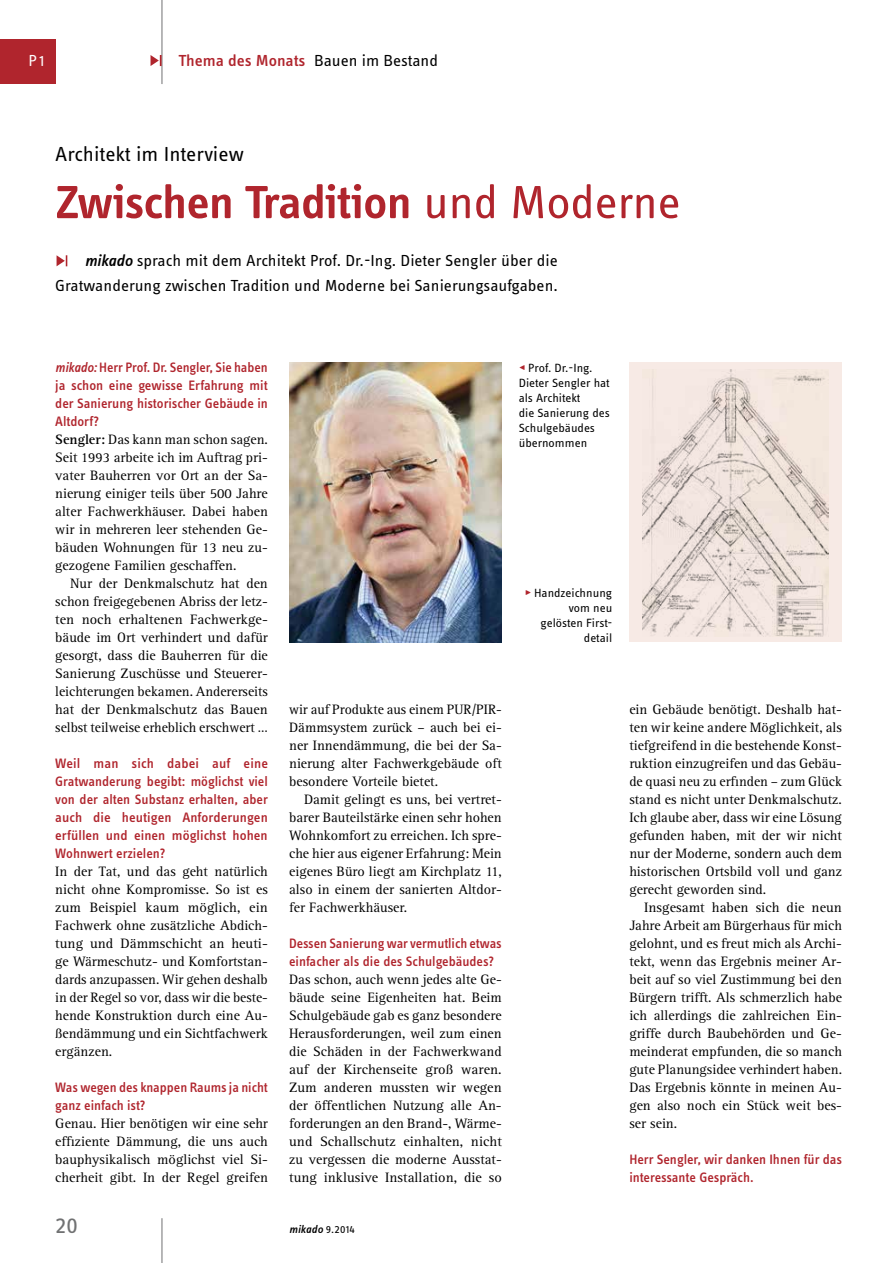
<style>
.page{position:relative;width:893px;height:1263px;background:#fff}
.page>*{position:absolute;margin:0;border:0;box-sizing:border-box;transform-origin:0 0}
.t1{font:600 48px "Info OT Disp";letter-spacing:-.01em;color:#b0252d;scale:1.05 1}
.t2{font:24px "Info OT Text";color:#707172;scale:1.05 1}
.t3{font:21px "Info OT Text";color:#000;scale:1.05 1}
.t4{font:16.5px/24.8px "Info OT Text";color:#000;text-align:right;scale:1.05 1}
.t5{font:500 16.5px "Info OT Text";color:#b0252d;scale:1.05 1}
.t6{font:16.5px "Info OT Text";color:#fff;scale:1.05 1}
.t7{font:14.1px/18px "Rotis Serif Pro";color:#000;text-align:justify}
.t8{font:500 14.1px/18px "Info OT Text";color:#b0252d}
.t9{font:12.3px/15px "Info OT Text";color:#000;scale:1.05 1}
.t10{font:italic 500 11.4px "Info OT Text";letter-spacing:.01em;color:#000;scale:1.05 1}
.s1{font-weight:400;color:#000}
.s2{font-weight:400}
.s3{font-weight:500;font-style:italic}
.s4{font-style:italic}
.s5{font-weight:700}
.s6{font-weight:400;font-style:normal}
.s7{color:#b0252d}
</style>
<div class="page">
<hr style="left:162px;top:1218px;width:1px;height:45px;background:#707172">
<div style="left:0;top:39px;width:55px;height:45px;background:#b0252d"></div>
<hr style="left:162px;top:0;width:1px;height:84px;background:#707172">
<svg style="left:151px;top:55px;width:11px;height:11px"></svg>
<svg style="left:57px;top:255px;width:10px;height:11px"></svg>
<div style="left:629px;top:363px;width:213px;height:279px;background:#f7eae5"></div>
<img style="left:289px;top:363px;width:213px;height:279px">
<img style="left:643px;top:369px;width:186px;height:268px">
<p class="t6" style="left:28px;top:50px;width:17px">P1</p>
<p class="t5" style="left:179px;top:50px;width:249px">Thema des Monats <span class="s1">Bauen im Bestand</span></p>
<h3 class="t3" style="left:55px;top:141px;width:181px">Architekt im Interview</h3>
<h1 class="t1" style="left:55px;top:173px;width:597px">Zwischen Tradition <span class="s2">und Moderne</span></h1>
<p class="t4" style="left:55px;top:248px;width:480px"><span class="s3">mikado</span> sprach mit dem Architekt Prof. Dr.-Ing. Dieter Sengler über die<br>Gratwanderung zwischen Tradition und Moderne bei Sanierungsaufgaben.</p>
<p class="t8" style="left:55px;top:358px;width:214px;text-align:justify"><span class="s4">mikado:</span> Herr Prof. Dr. Sengler, Sie haben ja schon eine gewisse Erfahrung mit der Sanierung historischer Gebäude in Altdorf?</p>
<p class="t7" style="left:55px;top:431px;width:214px"><span class="s5">Sengler:</span> Das kann man schon sagen.<br>Seit 1993 arbeite ich im Auftrag pri&shy;vater Bauherren vor Ort an der Sa&shy;nierung einiger teils über 500 Jahre alter Fachwerkhäuser. Dabei haben wir in mehreren leer stehenden Ge&shy;bäuden Wohnungen für 13 neu zu&shy;gezogene Familien geschaffen.</p>
<p class="t7" style="left:55px;top:575px;width:214px;text-indent:15px">Nur der Denkmalschutz hat den schon freigegebenen Abriss der letz&shy;ten noch erhaltenen Fachwerkge&shy;bäude im Ort verhindert und dafür gesorgt, dass die Bauherren für die Sanierung Zuschüsse und Steuerer&shy;leichterungen bekamen. Andererseits hat der Denkmalschutz das Bauen selbst teilweise erheblich erschwert …</p>
<p class="t8" style="left:55px;top:754px;width:214px;text-align:justify">Weil man sich dabei auf eine Gratwanderung begibt: möglichst viel von der alten Substanz erhalten, aber auch die heutigen Anforderungen erfüllen und einen möglichst hohen Wohnwert erzielen?</p>
<p class="t7" style="left:55px;top:863px;width:214px">In der Tat, und das geht natürlich nicht ohne Kompromisse. So ist es zum Beispiel kaum möglich, ein Fachwerk ohne zusätzliche Abdich&shy;tung und Dämmschicht an heuti&shy;ge Wärmeschutz- und Komfortstan&shy;dards anzupassen. Wir gehen deshalb in der Regel so vor, dass wir die beste&shy;hende Konstruktion durch eine Au&shy;ßendämmung und ein Sichtfachwerk ergänzen.</p>
<p class="t8" style="left:55px;top:1078px;width:214px">Was wegen des knappen Raums ja nicht ganz einfach ist?</p>
<p class="t7" style="left:55px;top:1115px;width:214px">Genau. Hier benötigen wir eine sehr effiziente Dämmung, die uns auch bauphysikalisch möglichst viel Si&shy;cherheit gibt. In der Regel greifen</p>
<p class="t7" style="left:289px;top:701px;width:214px">wir auf Produkte aus einem PUR/PIR-Dämmsystem zurück – auch bei ei&shy;ner Innendämmung, die bei der Sa&shy;nierung alter Fachwerkgebäude oft besondere Vorteile bietet.</p>
<p class="t7" style="left:289px;top:791px;width:214px;text-indent:15px">Damit gelingt es uns, bei vertret&shy;barer Bauteilstärke einen sehr hohen Wohnkomfort zu erreichen. Ich spre&shy;che hier aus eigener Erfahrung: Mein eigenes Büro liegt am Kirchplatz 11, also in einem der sanierten Altdor&shy;fer Fachwerkhäuser.</p>
<p class="t8" style="left:289px;top:934px;width:214px">Dessen Sanierung war vermutlich etwas einfacher als die des Schulgebäudes?</p>
<p class="t7" style="left:289px;top:971px;width:214px">Das schon, auch wenn jedes alte Ge&shy;bäude seine Eigenheiten hat. Beim Schulgebäude gab es ganz besondere Herausforderungen, weil zum einen die Schäden in der Fachwerkwand auf der Kirchenseite groß waren.<br>Zum anderen mussten wir wegen der öffentlichen Nutzung alle An&shy;forderungen an den Brand-, Wärme&shy;und Schallschutz einhalten, nicht zu vergessen die moderne Ausstat&shy;tung inklusive Installation, die so</p>
<h2 class="t2" style="left:55px;top:1210px;width:23px">20</h2>
<p class="t10" style="left:289px;top:1222px;width:64px">mikado <span class="s6">9.2014</span></p>
<p class="t9" style="left:519px;top:360px;width:88px"><span class="s7">◂</span> Prof. Dr.-Ing.<br>Dieter Sengler hat als Architekt<br>die Sanierung des<br>Schulgebäudes übernommen</p>
<p class="t9" style="left:525px;top:585px;width:85px;text-align:right"><span class="s7">▸</span> Handzeichnung vom neu gelösten First&shy;detail</p>
<p class="t7" style="left:629px;top:701px;width:214px">ein Gebäude benötigt. Deshalb hat&shy;ten wir keine andere Möglichkeit, als tiefgreifend in die bestehende Konst&shy;ruktion einzugreifen und das Gebäu&shy;de quasi neu zu erfinden – zum Glück stand es nicht unter Denkmalschutz.<br>Ich glaube aber, dass wir eine Lösung gefunden haben, mit der wir nicht nur der Moderne, sondern auch dem historischen Ortsbild voll und ganz gerecht geworden sind.</p>
<p class="t7" style="left:629px;top:899px;width:214px;text-indent:15px">Insgesamt haben sich die neun Jahre Arbeit am Bürgerhaus für mich gelohnt, und es freut mich als Archi&shy;tekt, wenn das Ergebnis meiner Ar&shy;beit auf so viel Zustimmung bei den Bürgern trifft. Als schmerzlich habe ich allerdings die zahlreichen Ein&shy;griffe durch Baubehörden und Ge&shy;meinderat empfunden, die so manch gute Planungsidee verhindert haben.<br>Das Ergebnis könnte in meinen Au&shy;gen also noch ein Stück weit bes&shy;ser sein.</p>
<p class="t8" style="left:629px;top:1150px;width:214px">Herr Sengler, wir danken Ihnen für das interessante Gespräch.</p>
</div>
